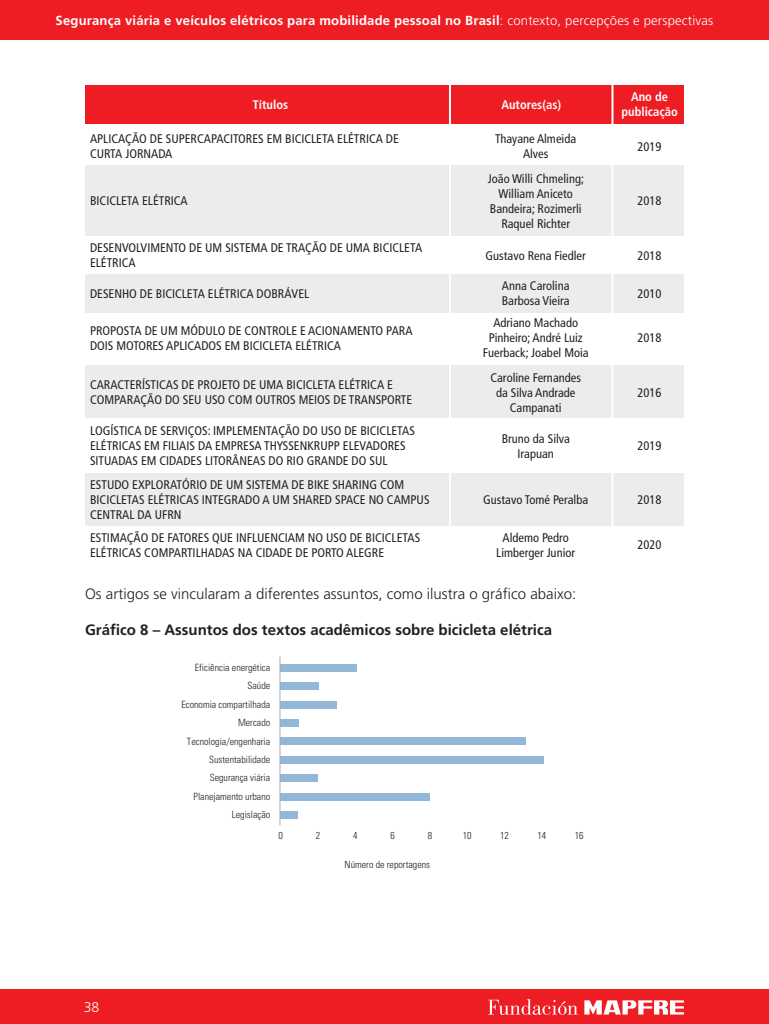
<style>
.page{position:relative;width:769px;height:1024px;background:#fff}
.page>*{position:absolute;margin:0;border:0;box-sizing:border-box;transform-origin:0 0}
.t1{font:300 15px "Frutiger";color:#231f20}
.t2{font:700 15px "Frutiger";color:#231f20}
.t3{font:300 14px "Frutiger";color:#fff}
.t4{font:700 13.1px "Frutiger";letter-spacing:.015em;color:#fff}
.t5{font:condensed 12.5px/15px "Frutiger";color:#231f20}
.t6{font:700 condensed 12.5px/15px "Frutiger";color:#fff;text-align:center}
.t7{font:300 condensed 10px/18.4px "Univers";color:#231f20;text-align:right}
.s1{font-weight:300}
</style>
<div class="page">
<div style="left:85px;top:166px;width:598px;height:70px;background:#ececee"></div>
<div style="left:85px;top:274px;width:598px;height:38px;background:#ececee"></div>
<div style="left:85px;top:365px;width:598px;height:53px;background:#ececee"></div>
<div style="left:85px;top:472px;width:598px;height:53px;background:#ececee"></div>
<div style="left:280px;top:664px;width:76px;height:7px;background:#93b7d6"></div>
<div style="left:280px;top:719px;width:19px;height:7px;background:#93b7d6"></div>
<div style="left:280px;top:737px;width:245px;height:8px;background:#93b7d6"></div>
<div style="left:280px;top:756px;width:263px;height:7px;background:#93b7d6"></div>
<div style="left:280px;top:774px;width:37px;height:7px;background:#93b7d6"></div>
<div style="left:280px;top:792px;width:149px;height:8px;background:#93b7d6"></div>
<div style="left:280px;top:811px;width:17px;height:7px;background:#93b7d6"></div>
<div style="left:280px;top:700px;width:56px;height:8px;background:#93b7d6"></div>
<div style="left:280px;top:682px;width:38px;height:7px;background:#93b7d6"></div>
<hr style="left:279px;top:656px;width:1px;height:169px;background:#a8a9ad">
<div style="left:0;top:0;width:768px;height:40px;background:#ee1d23"></div>
<div style="left:0;top:989px;width:768px;height:34px;background:#ee1d23"></div>
<svg style="left:584px;top:1000px;width:99px;height:14px"></svg>
<svg style="left:488px;top:999px;width:89px;height:15px"></svg>
<div style="left:85px;top:85px;width:598px;height:39px;background:#ee1d23"></div>
<hr style="left:448px;top:85px;width:2px;height:476px;background:#fff">
<hr style="left:611px;top:85px;width:2px;height:476px;background:#fff">
<p class="t4" style="left:56px;top:12px;width:659px">Segurança viária e veículos elétricos para mobilidade pessoal no Brasil<span class="s1">: contexto, percepções e perspectivas</span></p>
<p class="t6" style="left:253px;top:97px;width:37px">Títulos</p>
<p class="t6" style="left:501px;top:97px;width:61px">Autores(as)</p>
<p class="t6" style="left:621px;top:89px;width:58px">Ano de publicação</p>
<p class="t5" style="left:90px;top:132px;width:310px">APLICAÇÃO DE SUPERCAPACITORES EM BICICLETA ELÉTRICA DE<br>CURTA JORNADA</p>
<p class="t5" style="left:495px;top:132px;width:82px;text-align:center">Thayane Almeida<br>Alves</p>
<p class="t5" style="left:637px;top:139px;width:25px">2019</p>
<p class="t5" style="left:90px;top:194px;width:99px">BICICLETA ELÉTRICA</p>
<p class="t5" style="left:90px;top:240px;width:333px">DESENVOLVIMENTO DE UM SISTEMA DE TRAÇÃO DE UMA BICICLETA<br>ELÉTRICA</p>
<p class="t5" style="left:487px;top:171px;width:98px;text-align:center">João Willi Chmeling;<br>William Aniceto<br>Bandeira; Rozimerli<br>Raquel Richter</p>
<p class="t5" style="left:485px;top:248px;width:102px">Gustavo Rena Fiedler</p>
<p class="t5" style="left:637px;top:194px;width:25px">2018</p>
<p class="t5" style="left:637px;top:248px;width:25px">2018</p>
<p class="t5" style="left:90px;top:286px;width:220px">DESENHO DE BICICLETA ELÉTRICA DOBRÁVEL</p>
<p class="t5" style="left:90px;top:323px;width:324px">PROPOSTA DE UM MÓDULO DE CONTROLE E ACIONAMENTO PARA<br>DOIS MOTORES APLICADOS EM BICICLETA ELÉTRICA</p>
<p class="t5" style="left:501px;top:278px;width:69px">Anna Carolina<br>Barbosa Vieira</p>
<p class="t5" style="left:482px;top:315px;width:107px;text-align:center">Adriano Machado<br>Pinheiro; André Luiz<br>Fuerback; Joabel Moia</p>
<p class="t5" style="left:90px;top:377px;width:323px">CARACTERÍSTICAS DE PROJETO DE UMA BICICLETA ELÉTRICA E<br>COMPARAÇÃO DO SEU USO COM OUTROS MEIOS DE TRANSPORTE</p>
<p class="t5" style="left:490px;top:370px;width:92px;text-align:center">Caroline Fernandes da Silva Andrade<br>Campanati</p>
<p class="t5" style="left:637px;top:286px;width:25px">2010</p>
<p class="t5" style="left:637px;top:330px;width:25px">2018</p>
<p class="t5" style="left:637px;top:385px;width:25px">2016</p>
<p class="t5" style="left:90px;top:423px;width:326px">LOGÍSTICA DE SERVIÇOS: IMPLEMENTAÇÃO DO USO DE BICICLETAS<br>ELÉTRICAS EM FILIAIS DA EMPRESA THYSSENKRUPP ELEVADORES<br>SITUADAS EM CIDADES LITORÂNEAS DO RIO GRANDE DO SUL</p>
<p class="t5" style="left:501px;top:430px;width:70px;text-align:center">Bruno da Silva<br>Irapuan</p>
<p class="t5" style="left:637px;top:438px;width:25px">2019</p>
<p class="t5" style="left:90px;top:477px;width:341px">ESTUDO EXPLORATÓRIO DE UM SISTEMA DE BIKE SHARING COM<br>BICICLETAS ELÉTRICAS INTEGRADO A UM SHARED SPACE NO CAMPUS<br>CENTRAL DA UFRN</p>
<p class="t5" style="left:483px;top:492px;width:106px">Gustavo Tomé Peralba</p>
<p class="t5" style="left:637px;top:492px;width:25px">2018</p>
<p class="t5" style="left:90px;top:530px;width:331px">ESTIMAÇÃO DE FATORES QUE INFLUENCIAM NO USO DE BICICLETAS<br>ELÉTRICAS COMPARTILHADAS NA CIDADE DE PORTO ALEGRE</p>
<p class="t5" style="left:496px;top:530px;width:80px;text-align:center">Aldemo Pedro<br>Limberger Junior</p>
<p class="t5" style="left:637px;top:537px;width:25px">2020</p>
<p class="t1" style="left:85px;top:585px;width:492px">Os artigos se vincularam a diferentes assuntos, como ilustra o gráfico abaixo:</p>
<p class="t2" style="left:85px;top:621px;width:468px">Gráfico 8 – Assuntos dos textos acadêmicos sobre bicicleta elétrica</p>
<p class="t7" style="left:194px;top:658px;width:77px">Eficiência energética</p>
<p class="t7" style="left:247px;top:676px;width:24px">Saúde</p>
<p class="t7" style="left:181px;top:695px;width:90px">Economia compartilhada</p>
<p class="t3" style="left:84px;top:999px;width:17px">38</p>
<p class="t7" style="left:187px;top:713px;width:85px">Mercado<br>Tecnologia/engenharia<br>Sustentabilidade<br>Segurança viária<br>Planejamento urbano<br>Legislação</p>
<p class="t7" style="left:278px;top:826px;width:6px">0</p>
<p class="t7" style="left:315px;top:826px;width:6px">2</p>
<p class="t7" style="left:353px;top:826px;width:6px">4</p>
<p class="t7" style="left:390px;top:826px;width:6px">6</p>
<p class="t7" style="left:427px;top:826px;width:6px">8</p>
<p class="t7" style="left:462px;top:826px;width:10px">10</p>
<p class="t7" style="left:500px;top:826px;width:10px">12</p>
<p class="t7" style="left:574px;top:826px;width:10px">16</p>
<p class="t7" style="left:344px;top:854px;width:87px">Número de reportagens</p>
<p class="t7" style="left:537px;top:826px;width:10px">14</p>
</div>
